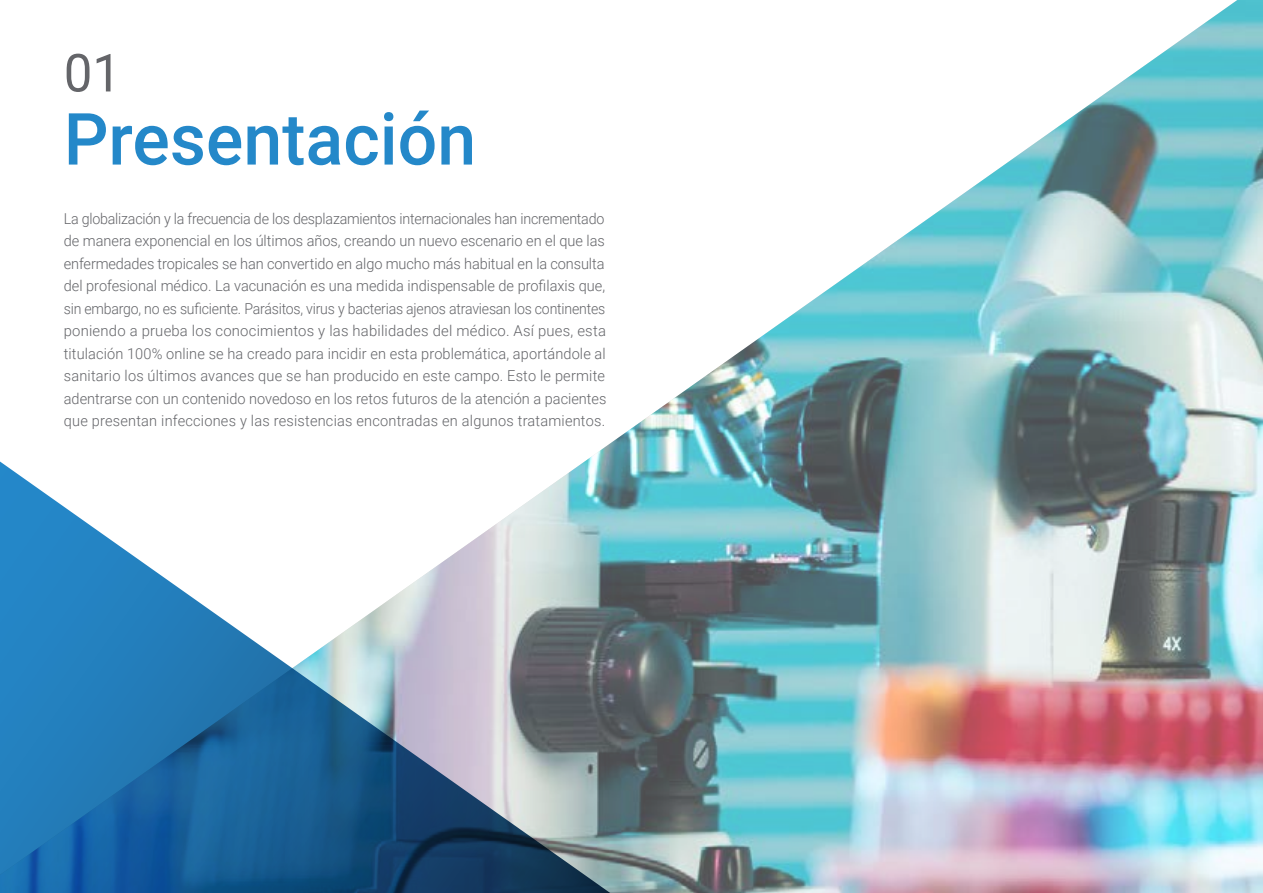
<style>
.page{position:relative;width:1263px;height:893px;background:#fff}
.page>*{position:absolute;margin:0;border:0;box-sizing:border-box;transform-origin:0 0}
.t1{font:500 72px "Roboto";color:#2488c9}
.t2{font:52.5px "Roboto";color:#646569}
.t3{font:300 15px/22.5px "Roboto";color:#646569;scale:.95 1}
</style>
<div class="page">
<img style="left:607px;top:0;width:656px;height:893px">
<svg style="left:0;top:446px;width:640px;height:447px"></svg>
<h2 class="t2" style="left:64px;top:36px;width:59px">01</h2>
<h1 class="t1" style="left:64px;top:89px;width:414px">Presentación</h1>
<p class="t3" style="left:64px;top:207px;width:573px">La globalización y la frecuencia de los desplazamientos internacionales han incrementado de manera exponencial en los últimos años, creando un nuevo escenario en el que las enfermedades tropicales se han convertido en algo mucho más habitual en la consulta del profesional médico. La vacunación es una medida indispensable de profilaxis que, sin embargo, no es suficiente. Parásitos, virus y bacterias ajenos atraviesan los continentes poniendo a prueba los conocimientos y las habilidades del médico. Así pues, esta titulación 100% online se ha creado para incidir en esta problemática, aportándole al sanitario los últimos avances que se han producido en este campo. Esto le permite adentrarse con un contenido novedoso en los retos futuros de la atención a pacientes que presentan infecciones y las resistencias encontradas en algunos tratamientos.</p>
</div>
